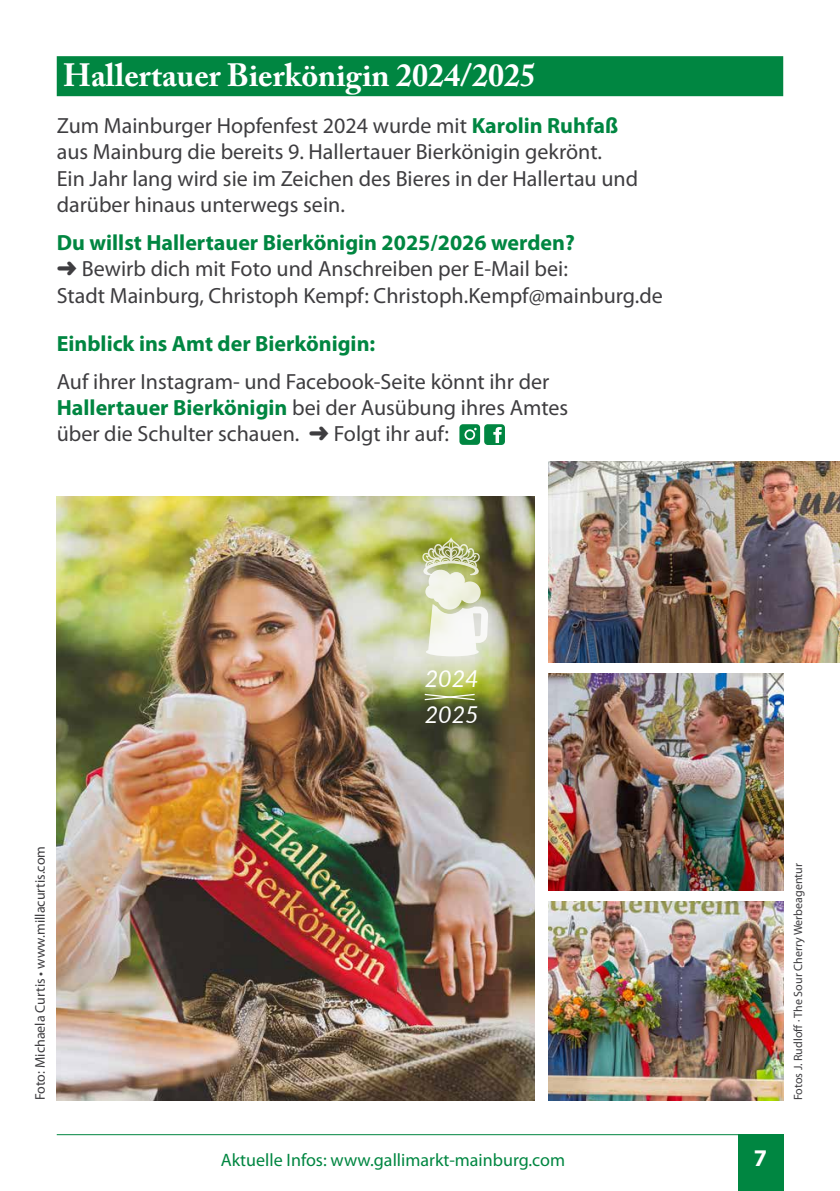
<style>
.page{position:relative;width:840px;height:1191px;background:#fff}
.page>*{position:absolute;margin:0;border:0;box-sizing:border-box;transform-origin:0 0}
.t1{font:700 32px "Adobe Caslon Pro";color:#fff}
.t2{font:700 24px "Myriad Pro";color:#fff}
.t3{font:italic 23.2px/36.2px "Lato";color:#fff}
.t4{font:22px/26.4px "Myriad Pro";color:#3e3d40}
.t5{font:700 22px "Myriad Pro";color:#008641}
.t6{font:18px "Myriad Pro";color:#008641}
.t7{font:14px "Myriad Pro";color:#3e3d40}
.t8{font:12px "Myriad Pro";color:#3e3d40}
.s1{font-weight:700;color:#008641}
</style>
<div class="page">
<div style="left:737px;top:1134px;width:45px;height:57px;background:#008641"></div>
<hr style="left:57px;top:1134px;width:687px;height:1px;background:#008641">
<img style="left:57px;top:496px;width:477px;height:604px">
<div style="left:57px;top:56px;width:725px;height:40px;background:#008641"></div>
<img style="left:548px;top:461px;width:291px;height:201px">
<img style="left:548px;top:673px;width:234px;height:217px">
<img style="left:548px;top:901px;width:234px;height:199px">
<svg style="left:459px;top:424px;width:45px;height:21px"></svg>
<svg style="left:421px;top:537px;width:67px;height:119px"></svg>
<svg style="left:423px;top:693px;width:53px;height:8px"></svg>
<h1 class="t1" style="left:63px;top:56px;width:474px">Hallertauer Bierkönigin 2024/2025</h1>
<p class="t4" style="left:57px;top:112px;width:582px">Zum Mainburger Hopfenfest 2024 wurde mit <span class="s1">Karolin Ruhfaß </span>aus Mainburg die bereits 9. Hallertauer Bierkönigin gekrönt.<br>Ein Jahr lang wird sie im Zeichen des Bieres in der Hallertau und darüber hinaus unterwegs sein.</p>
<p class="t4" style="left:57px;top:229px;width:607px"><span class="s1">Du willst Hallertauer Bierkönigin 2025/2026 werden?<br></span>➜ Bewirb dich mit Foto und Anschreiben per E-Mail bei:<br>Stadt Mainburg, Christoph Kempf: Christoph.Kempf@mainburg.de</p>
<p class="t5" style="left:57px;top:329px;width:320px">Einblick ins Amt der Bierkönigin:</p>
<p class="t4" style="left:57px;top:368px;width:513px">Auf ihrer Instagram- und Facebook-Seite könnt ihr der<br><span class="s1">Hallertauer Bierkönigin</span> bei der Ausübung ihres Amtes über die Schulter schauen. ➜ Folgt ihr auf:</p>
<p class="t7" style="left:31px;top:1100px;width:256px;rotate:-90deg">Foto: Michaela Curtis • www.millacurtis.com</p>
<p class="t3" style="left:424px;top:660px;width:56px">2024<br>2025</p>
<p class="t6" style="left:221px;top:1148px;width:345px">Aktuelle Infos: www.gallimarkt-mainburg.com</p>
<p class="t2" style="left:753px;top:1142px;width:15px">7</p>
<p class="t8" style="left:790px;top:1100px;width:239px;rotate:-90deg">Fotos J. Rudloff · The Sour Cherry Werbeagentur</p>
</div>
